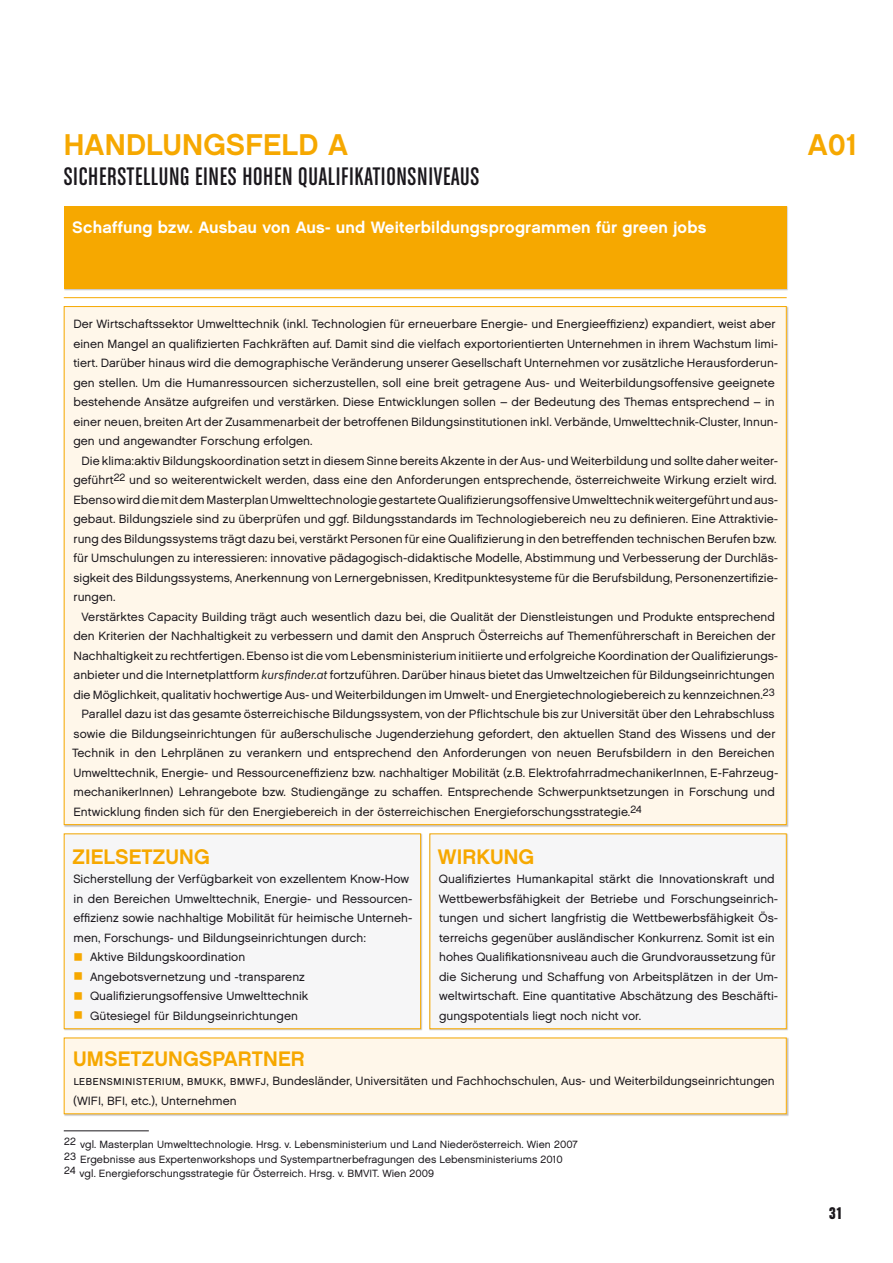
<style>
.page{position:relative;width:893px;height:1263px;background:#fff}
.page>*{position:absolute;margin:0;border:0;box-sizing:border-box;transform-origin:0 0}
.t1{font:30px "Chalet New York Nineteen Sixty";color:#f6a800}
.t2{font:27px "Chalet Comprime Cologne Sixty";letter-spacing:.025em;color:#1a171c}
.t3{font:21px "Chalet New York Nineteen Sixty";letter-spacing:.005em;color:#f6a800}
.t4{font:18px "Chalet Comprime Hong Kong Sixty";color:#1a171c}
.t5{font:16.5px "Chalet New York Nineteen Sixty";letter-spacing:.01em;color:#fff}
.t6{font:12px/19.5px "Chalet London Nineteen Sixty";letter-spacing:.005em;color:#1a171c}
.t7{font:10.5px/14.5px "Chalet London Nineteen Sixty";letter-spacing:.005em;color:#1a171c}
.s1{font-family:"Chalet Book";font-style:italic}
.s2{font-family:"Chalet Book PSSC"}
</style>
<div class="page">
<div style="left:64px;top:206px;width:730px;height:90px;background:#1a171c;opacity:.25"></div>
<div style="left:64px;top:206px;width:723px;height:83px;background:#f6a800"></div>
<div style="left:64px;top:306px;width:737px;height:538px;background:#1a171c;opacity:.25"></div>
<div style="left:64px;top:307px;width:722px;height:518px;background:#fff7ea"></div>
<div style="left:64px;top:833px;width:365px;height:215px;background:#1a171c;opacity:.25"></div>
<div style="left:64px;top:834px;width:357px;height:195px;background:#f6f6f7"></div>
<div style="left:64px;top:833px;width:357px;height:196px;border:1px solid #f6a800"></div>
<div style="left:430px;top:833px;width:367px;height:215px;background:#1a171c;opacity:.25"></div>
<div style="left:430px;top:834px;width:356px;height:195px;background:#f6f6f7"></div>
<div style="left:429px;top:833px;width:358px;height:196px;border:1px solid #f6a800"></div>
<div style="left:64px;top:1037px;width:733px;height:96px;background:#1a171c;opacity:.25"></div>
<div style="left:64px;top:1038px;width:722px;height:76px;background:#fff7ea"></div>
<hr style="left:64px;top:297px;width:723px;height:1px;background:#f6a800">
<hr style="left:64px;top:1130px;width:85px;height:1px;background:#1a171c">
<h1 class="t1" style="left:64px;top:127px;width:42px">Handlungsfeld</h1>
<h1 class="t1" style="left:328px;top:127px;width:22px">A</h1>
<h2 class="t2" style="left:64px;top:162px;width:416px">SICHERSTELLUNG EINES HOHEN QUALIFIKATIONSNIVEAUS</h2>
<h3 class="t5" style="left:72px;top:217px;width:636px">Schaffung bzw. Ausbau von Aus- und Weiterbildungsprogrammen für green jobs</h3>
<h1 class="t1" style="left:808px;top:127px;width:52px">A01</h1>
<p class="t6" style="left:73px;top:314px;width:706px">Der Wirtschaftssektor Umwelttechnik (inkl. Technologien für erneuerbare Energie- und Energieeffizienz) expandiert, weist aber einen Mangel an qualifizierten Fachkräften auf. Damit sind die vielfach exportorientierten Unternehmen in ihrem Wachstum limi&shy;tiert. Darüber hinaus wird die demographische Veränderung unserer Gesellschaft Unternehmen vor zusätzliche Herausforderun&shy;gen stellen. Um die Humanressourcen sicherzustellen, soll eine breit getragene Aus- und Weiterbildungsoffensive geeignete bestehende Ansätze aufgreifen und verstärken. Diese Entwicklungen sollen – der Bedeutung des Themas entsprechend – in einer neuen, breiten Art der Zusammenarbeit der betroffenen Bildungsinstitutionen inkl. Verbände, Umwelttechnik-Cluster, Innun&shy;gen und angewandter Forschung erfolgen.</p>
<p class="t6" style="left:73px;top:451px;width:706px;text-indent:8px">Die klima:aktiv Bildungskoordination setzt in diesem Sinne bereits Akzente in der Aus- und Weiterbildung und sollte daher weiter&shy;geführt<sup>22</sup> und so weiterentwickelt werden, dass eine den Anforderungen entsprechende, österreichweite Wirkung erzielt wird.<br>Ebenso wird die mit dem Masterplan Umwelttechnologie gestartete Qualifizierungsoffensive Umwelttechnik weitergeführt und aus&shy;gebaut. Bildungsziele sind zu überprüfen und ggf. Bildungsstandards im Technologiebereich neu zu definieren. Eine Attraktivie&shy;rung des Bildungssystems trägt dazu bei, verstärkt Personen für eine Qualifizierung in den betreffenden technischen Berufen bzw. für Umschulungen zu interessieren: innovative pädagogisch-didaktische Modelle, Abstimmung und Verbesserung der Durchläs&shy;sigkeit des Bildungssystems, Anerkennung von Lernergebnissen, Kreditpunktesysteme für die Berufsbildung, Personenzertifizie&shy;rungen.</p>
<p class="t6" style="left:82px;top:607px;width:695px">Verstärktes Capacity Building trägt auch wesentlich dazu bei, die Qualität der Dienstleistungen und Produkte entsprechend</p>
<p class="t6" style="left:73px;top:626px;width:704px">den Kriterien der Nachhaltigkeit zu verbessern und damit den Anspruch Österreichs auf Themenführerschaft in Bereichen der</p>
<p class="t6" style="left:73px;top:646px;width:706px">Nachhaltigkeit zu rechtfertigen. Ebenso ist die vom Lebensministerium initiierte und erfolgreiche Koordination der Qualifizierungs-</p>
<p class="t6" style="left:73px;top:665px;width:703px">anbieter und die Internetplattform <span class="s1">kursfinder.at</span> fortzuführen. Darüber hinaus bietet das Umweltzeichen für Bildungseinrichtungen</p>
<p class="t6" style="left:73px;top:685px;width:703px">die Möglichkeit, qualitativ hochwertige Aus- und Weiterbildungen im Umwelt- und Energietechnologiebereich zu kennzeichnen.<sup>23</sup></p>
<p class="t6" style="left:82px;top:704px;width:695px">Parallel dazu ist das gesamte österreichische Bildungssystem, von der Pflichtschule bis zur Universität über den Lehrabschluss</p>
<p class="t6" style="left:74px;top:724px;width:703px">sowie die Bildungseinrichtungen für außerschulische Jugenderziehung gefordert, den aktuellen Stand des Wissens und der</p>
<p class="t6" style="left:72px;top:743px;width:704px">Technik in den Lehrplänen zu verankern und entsprechend den Anforderungen von neuen Berufsbildern in den Bereichen</p>
<p class="t6" style="left:73px;top:763px;width:706px">Umwelttechnik, Energie- und Ressourceneffizienz bzw. nachhaltiger Mobilität (z.B. ElektrofahrradmechanikerInnen, E-Fahrzeug-</p>
<p class="t6" style="left:74px;top:782px;width:703px">mechanikerInnen) Lehrangebote bzw. Studiengänge zu schaffen. Entsprechende Schwerpunktsetzungen in Forschung und</p>
<p class="t6" style="left:73px;top:802px;width:570px">Entwicklung finden sich für den Energiebereich in der österreichischen Energieforschungsstrategie.<sup>24</sup></p>
<h3 class="t3" style="left:72px;top:844px;width:139px">ZIELSETZUNG</h3>
<p class="t6" style="left:73px;top:869px;width:337px">Sicherstellung der Verfügbarkeit von exzellentem Know-How</p>
<p class="t6" style="left:73px;top:889px;width:341px">in den Bereichen Umwelttechnik, Energie- und Ressourcen-</p>
<p class="t6" style="left:73px;top:908px;width:341px">effizienz sowie nachhaltige Mobilität für heimische Unterneh-</p>
<p class="t6" style="left:74px;top:928px;width:294px">men, Forschungs- und Bildungseinrichtungen durch:</p>
<p class="t6" style="left:90px;top:947px;width:157px">Aktive Bildungskoordination</p>
<p class="t6" style="left:90px;top:967px;width:216px">Angebotsvernetzung und -transparenz</p>
<p class="t6" style="left:90px;top:986px;width:220px">Qualifizierungsoffensive Umwelttechnik</p>
<p class="t6" style="left:90px;top:1006px;width:209px">Gütesiegel für Bildungseinrichtungen</p>
<h3 class="t3" style="left:438px;top:844px;width:98px">WIRKUNG</h3>
<p class="t6" style="left:439px;top:869px;width:341px">Qualifiziertes Humankapital stärkt die Innovationskraft und Wettbewerbsfähigkeit der Betriebe und Forschungseinrich&shy;tungen und sichert langfristig die Wettbewerbsfähigkeit Ös&shy;terreichs gegenüber ausländischer Konkurrenz. Somit ist ein hohes Qualifikationsniveau auch die Grundvoraussetzung für die Sicherung und Schaffung von Arbeitsplätzen in der Um&shy;weltwirtschaft. Eine quantitative Abschätzung des Beschäfti&shy;gungspotentials liegt noch nicht vor.</p>
<h3 class="t3" style="left:73px;top:1046px;width:231px">UMSETZUNGSPARTNER</h3>
<p class="t6" style="left:73px;top:1071px;width:703px"><span class="s2">LEBENSMINISTERIUM</span>, <span class="s2">BMUKK, BMWFJ</span>, Bundesländer, Universitäten und Fachhochschulen, Aus- und Weiterbildungseinrichtungen (WIFI, BFI, etc.), Unternehmen</p>
<p class="t7" style="left:64px;top:1137px;width:515px">22 vgl. Masterplan Umwelttechnologie. Hrsg. v. Lebensministerium und Land Niederösterreich. Wien 2007<br>23 Ergebnisse aus Expertenworkshops und Systempartnerbefragungen des Lebensministeriums 2010<br>24 vgl. Energieforschungsstrategie für Österreich. Hrsg. v. BMVIT. Wien 2009</p>
<h3 class="t4" style="left:829px;top:1203px;width:14px">31</h3>
</div>
